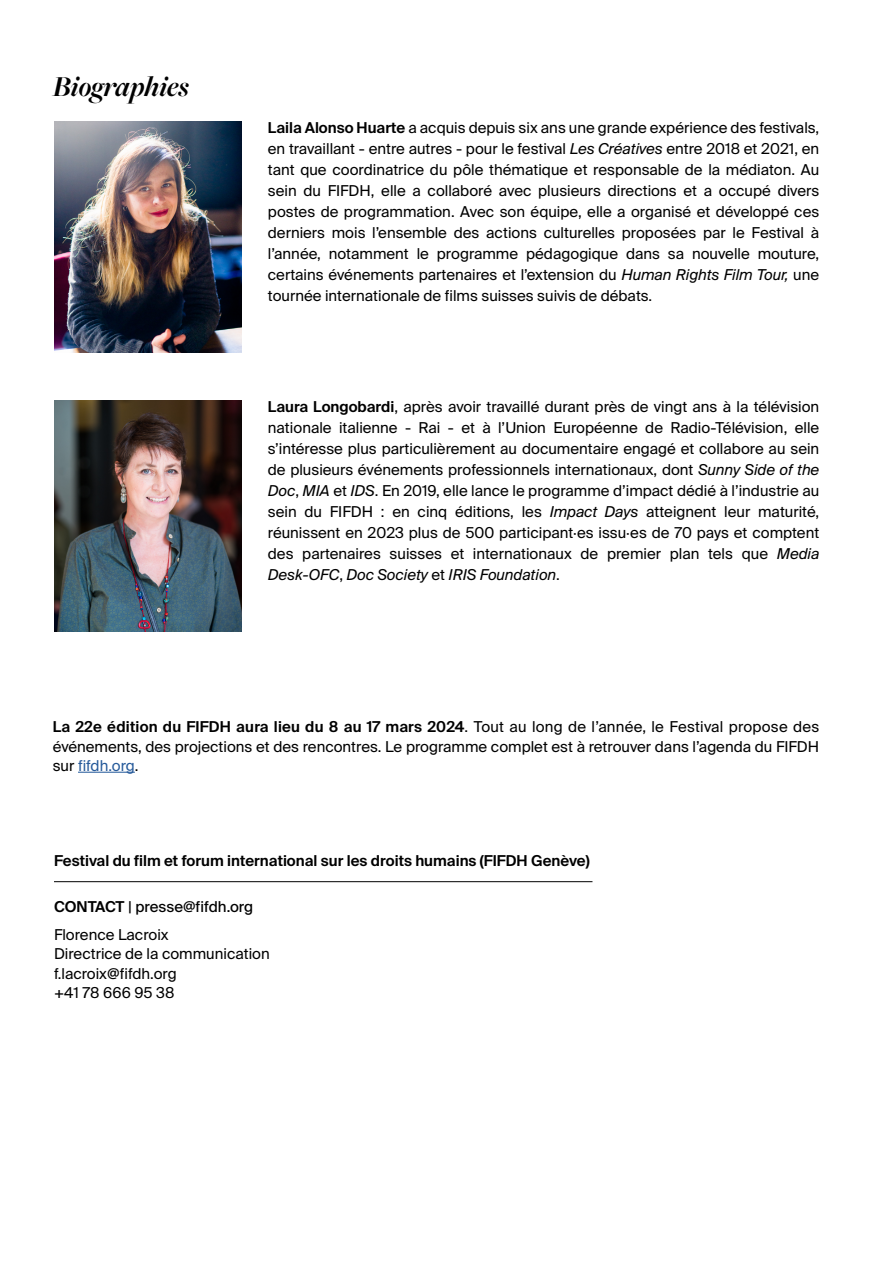
<style>
.page{position:relative;width:893px;height:1263px;background:#fff}
.page>*{position:absolute;margin:0;border:0;box-sizing:border-box;transform-origin:0 0}
.t1{font:italic 700 30px "Freight Big Pro";color:#000}
.t2{font:15px/21px "Suisse Intl";color:#000;text-align:justify}
.t3{font:600 15px "Suisse Intl";color:#000}
.t4{font:15px/28px "Suisse Intl";color:#000}
.s1{font-weight:600}
.s2{font-style:italic}
.s3{color:#275b9b}
.s4{font-style:inherit}
</style>
<div class="page">
<hr style="left:54px;top:881px;width:538px;height:1px;background:#000">
<img style="left:54px;top:122px;width:188px;height:231px">
<img style="left:55px;top:400px;width:186px;height:231px">
<hr style="left:78px;top:772px;width:57px;height:1px;background:#275b9b">
<h1 class="t1" style="left:53px;top:67px;width:138px">Biographies</h1>
<p class="t2" style="left:268px;top:118px;width:553px"><span class="s1">Laila Alonso Huarte</span> a acquis depuis six ans une grande expérience des festivals, en travaillant - entre autres - pour le festival <span class="s2">Les Créatives</span> entre 2018 et 2021, en tant que coordinatrice du pôle thématique et responsable de la médiaton. Au sein du FIFDH, elle a collaboré avec plusieurs directions et a occupé divers postes de programmation. Avec son équipe, elle a organisé et développé ces derniers mois l’ensemble des actions culturelles proposées par le Festival à l’année, notamment le programme pédagogique dans sa nouvelle mouture, certains événements partenaires et l’extension du <span class="s2">Human Rights Film Tour,</span> une tournée internationale de films suisses suivis de débats.</p>
<p class="t2" style="left:268px;top:397px;width:553px"><span class="s1">Laura Longobardi</span>, après avoir travaillé durant près de vingt ans à la télévision nationale italienne - Rai - et à l’Union Européenne de Radio-Télévision, elle s’intéresse plus particulièrement au documentaire engagé et collabore au sein de plusieurs événements professionnels internationaux, dont <span class="s2">Sunny Side of the Doc</span>, <span class="s2">MIA</span> et <span class="s2">IDS</span>. En 2019, elle lance le programme d’impact dédié à l’industrie au sein du FIFDH : en cinq éditions, les <span class="s2">Impact Days</span> atteignent leur maturité, réunissent en 2023 plus de 500 participant·es issu·es de 70 pays et comptent des partenaires suisses et internationaux de premier plan tels que <span class="s2">Media Desk-OFC</span>, <span class="s2">Doc Society</span> et <span class="s2">IRIS Foundation</span>.</p>
<p class="t2" style="left:53px;top:717px;width:768px;line-height:19.5px"><span class="s1">La 22e édition du FIFDH aura lieu du 8 au 17 mars 2024</span>. Tout au long de l’année, le Festival propose des événements, des projections et des rencontres. Le programme complet est à retrouver dans l’agenda du FIFDH sur <span class="s3">fifdh.org</span>.</p>
<p class="t3" style="left:54px;top:852px;width:537px">Festival du film et forum international sur les droits humains (FIFDH Genève)</p>
<p class="t4" style="left:54px;top:892px;width:201px"><span class="s1">CONTACT</span> | presse@fifdh.org<br><span class="s4">Florence Lacroix</span></p>
<p class="t2" style="left:54px;top:944px;width:217px;line-height:19.5px;text-align:left">Directrice de la communication f.lacroix@fifdh.org<br>+41 78 666 95 38</p>
</div>
